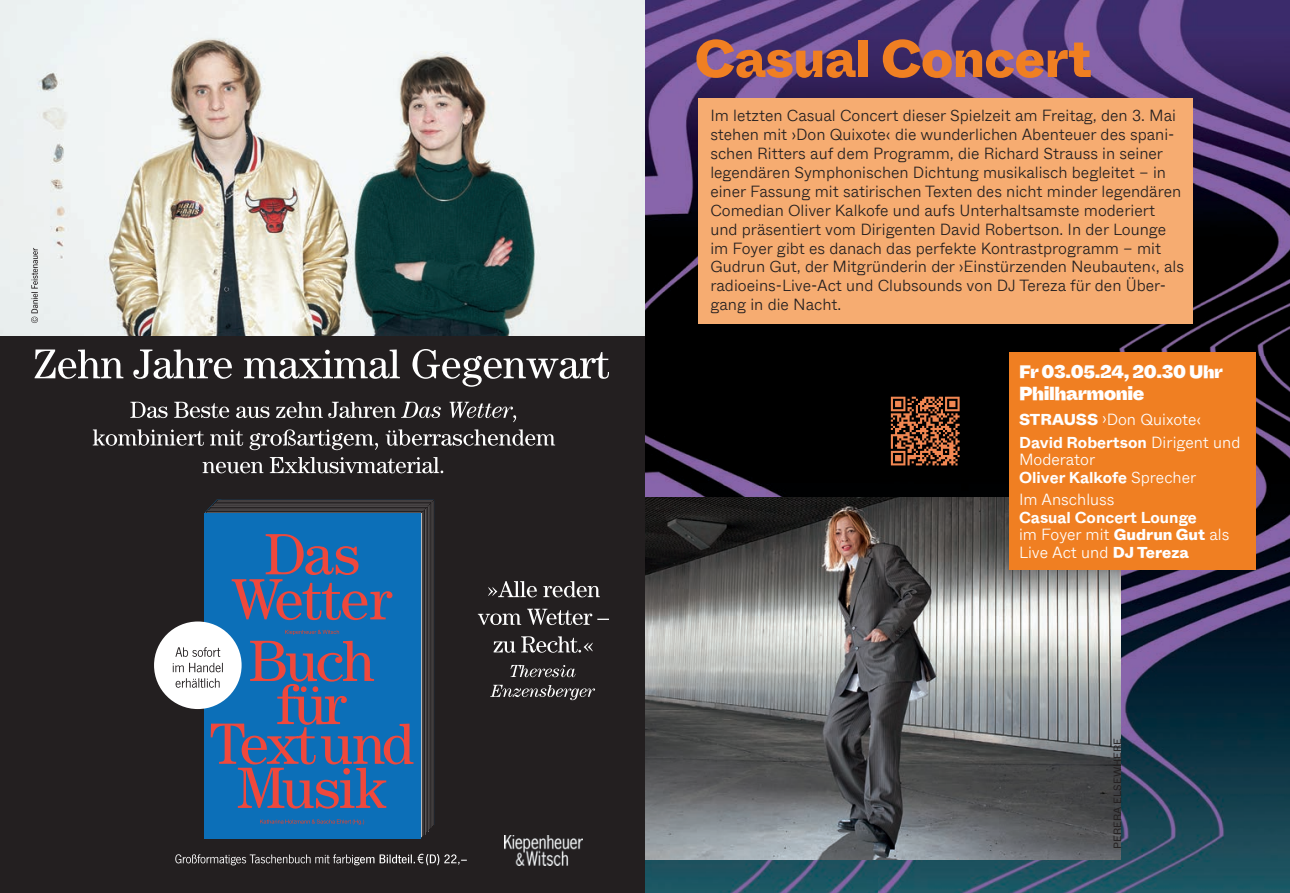
<style>
.page{position:relative;width:1290px;height:893px;background:#fff}
.page>*{position:absolute;margin:0;border:0;box-sizing:border-box;transform-origin:0 0}
.t1{font:800 52.5px "ABC Whyte Inktrap";letter-spacing:-.01em;color:#f07f22}
.t2{font:900 19.25px "ABC Whyte Inktrap";letter-spacing:-.02em;color:#fff}
.t3{font:900 18.38px "ABC Whyte Inktrap";letter-spacing:-.02em;color:#fff}
.t4{font:300 15.75px/18.9px "ABC Whyte";color:#231f20}
.t5{font:300 15.75px/17.5px "ABC Whyte";color:#fff}
.t6{font:10.5px "ABC Whyte";letter-spacing:.01em;color:#231f20}
.s1{font-weight:800}
.s2{font-weight:700}
</style>
<div class="page">
<img style="left:645px;top:0;width:645px;height:893px">
<img style="left:645px;top:497px;width:475px;height:362px">
<div style="left:698px;top:98px;width:495px;height:226px;background:#f6ac71"></div>
<div style="left:1009px;top:352px;width:246px;height:218px;background:#f07f22"></div>
<svg style="left:891px;top:397px;width:68px;height:68px;background:#7c452a"></svg>
<div style="left:0;top:0;width:645px;height:893px;background:#231f20"></div>
<img style="left:0;top:0;width:645px;height:336px">
<svg style="left:35px;top:349px;width:574px;height:38px"></svg>
<svg style="left:203px;top:457px;width:240px;height:16px"></svg>
<svg style="left:93px;top:429px;width:462px;height:21px"></svg>
<svg style="left:130px;top:402px;width:386px;height:20px"></svg>
<svg style="left:494px;top:636px;width:99px;height:17px"></svg>
<svg style="left:478px;top:609px;width:131px;height:16px"></svg>
<svg style="left:488px;top:581px;width:112px;height:16px"></svg>
<svg style="left:490px;top:685px;width:105px;height:15px"></svg>
<svg style="left:510px;top:665px;width:66px;height:12px"></svg>
<svg style="left:205px;top:500px;width:12px;height:13px"></svg>
<div style="left:205px;top:513px;width:216px;height:325px;background:#0c6fb8"></div>
<svg style="left:232px;top:534px;width:160px;height:86px"></svg>
<svg style="left:285px;top:630px;width:54px;height:5px"></svg>
<svg style="left:260px;top:819px;width:104px;height:6px"></svg>
<svg style="left:175px;top:854px;width:292px;height:11px"></svg>
<svg style="left:31px;top:248px;width:7px;height:75px"></svg>
<div style="left:154px;top:621px;width:88px;height:88px;background:#fff;border-radius:50%"></div>
<img style="left:504px;top:835px;width:78px;height:30px">
<svg style="left:173px;top:641px;width:240px;height:168px"></svg>
<h1 class="t1" style="left:694px;top:24px;width:399px">Casual Concert</h1>
<p class="t4" style="left:710px;top:106px;width:475px">Im letzten Casual Concert dieser Spielzeit am Freitag, den 3. Mai stehen mit ›Don Quixote‹ die wunderlichen Abenteuer des spani&shy;schen Ritters auf dem Programm, die Richard Strauss in seiner legendären Symphonischen Dichtung musikalisch begleitet – in einer Fassung mit satirischen Texten des nicht minder legendären Comedian Oliver Kalkofe und aufs Unterhaltsamste moderiert und präsentiert vom Dirigenten David Robertson. In der Lounge im Foyer gibt es danach das perfekte Kontrastprogramm – mit Gudrun Gut, der Mitgründerin der ›Einstürzenden Neubauten‹, als radioeins-Live-Act und Clubsounds von DJ Tereza für den Über&shy;gang in die Nacht.</p>
<p class="t3" style="left:1019px;top:358px;width:205px">Fr 03.05.24, 20.30 Uhr</p>
<p class="t2" style="left:1019px;top:380px;width:127px">Philharmonie</p>
<p class="t5" style="left:1019px;top:408px;width:223px;line-height:22.8px"><span class="s1">STRAUSS</span> ›Don Quixote‹<br><span class="s2">David Robertson</span> Dirigent und</p>
<p class="t5" style="left:1019px;top:451px;width:179px">Moderator<br><span class="s2">Oliver Kalkofe</span> Sprecher</p>
<p class="t5" style="left:1019px;top:491px;width:97px">Im Anschluss</p>
<p class="t5" style="left:1019px;top:509px;width:212px"><span class="s2">Casual Concert Lounge<br></span>im Foyer mit <span class="s1">Gudrun Gut</span> als<br>Live Act und <span class="s1">DJ Tereza</span></p>
<p class="t6" style="left:1110px;top:849px;width:112px;rotate:-90deg">PERERA ELSEWHERE</p>
</div>
